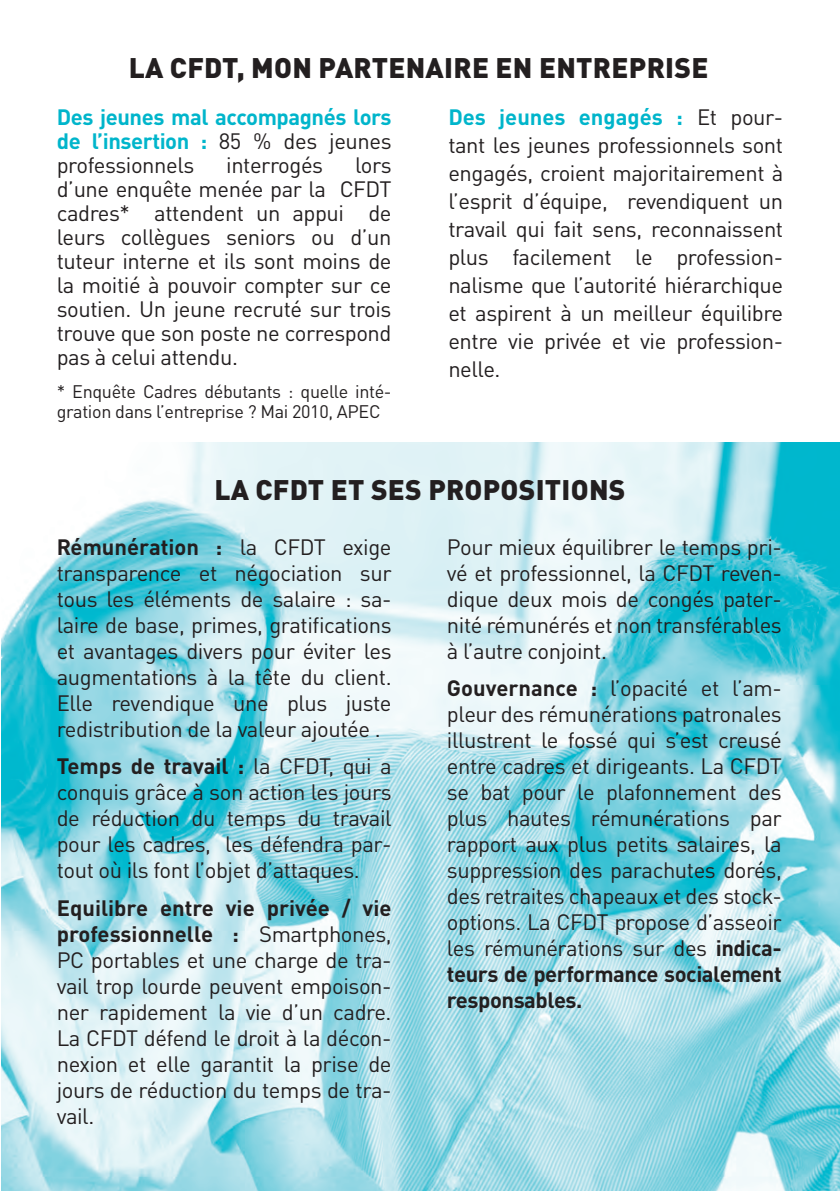
<style>
.page{position:relative;width:840px;height:1191px;background:#fff}
.page>*{position:absolute;margin:0;border:0;box-sizing:border-box;transform-origin:0 0}
.paragraphe_futura{font:900 28px "DIN Pro";letter-spacing:.01em;color:#231f20}
.paragraphe_futura-2{font:22px/26px "DIN Pro";letter-spacing:-.02em;color:#231f20;text-align:justify}
.paragraphe_futura-3{font:700 22px/24px "DIN Pro";letter-spacing:-.02em;color:#00b5cb;text-align:justify}
.paragraphe_futura-4{font:18px/20px "DIN Pro";letter-spacing:-.02em;color:#231f20}
.s1{font-weight:400;color:#231f20}
.s2{font-weight:700;color:#00b5cb}
.s3{font-weight:700}
</style>
<div class="page">
<img style="left:1px;top:442px;width:838px;height:749px">
<p class="paragraphe_futura" style="left:129px;top:44px;width:580px">LA CFDT, MON PARTENAIRE EN ENTREPRISE</p>
<p class="paragraphe_futura-3" style="left:57px;top:102px;width:336px">Des jeunes mal accompagnés lors de l’insertion : <span class="s1">85 % des jeunes professionnels</span></p>
<p class="paragraphe_futura-2" style="left:226px;top:150px;width:98px">interrogés</p>
<p class="paragraphe_futura-2" style="left:57px;top:151px;width:336px;line-height:24px;text-indent:298px">lors d’une enquête menée par la CFDT cadres* attendent un appui de leurs collègues seniors ou d’un tuteur interne et ils sont moins de la moitié à pouvoir compter sur ce soutien. Un jeune recruté sur trois trouve que son poste ne correspond pas à celui attendu.</p>
<p class="paragraphe_futura-4" style="left:57px;top:380px;width:336px">* Enquête Cadres débutants : quelle inté&shy;gration dans l’entreprise ? Mai 2010, APEC</p>
<p class="paragraphe_futura-2" style="left:448px;top:100px;width:336px;line-height:28px"><span class="s2">Des jeunes engagés :</span> Et pour&shy;tant les jeunes professionnels sont engagés, croient majoritairement à l’esprit d’équipe, revendiquent un travail qui fait sens, reconnaissent plus facilement le profession&shy;nalisme que l’autorité hiérarchique et aspirent à un meilleur équilibre entre vie privée et vie profession&shy;nelle.</p>
<p class="paragraphe_futura" style="left:214px;top:465px;width:412px">LA CFDT ET SES PROPOSITIONS</p>
<p class="paragraphe_futura-2" style="left:57px;top:531px;width:336px"><span class="s3">Rémunération :</span> la CFDT exige transparence et négociation sur tous les éléments de salaire : sa&shy;laire de base, primes, gratifications et avantages divers pour éviter les augmentations à la tête du client.<br>Elle revendique une plus juste redistribution de la valeur ajoutée .</p>
<p class="paragraphe_futura-2" style="left:57px;top:751px;width:336px"><span class="s3">Temps de travail :</span> la CFDT, qui a conquis grâce à son action les jours de réduction du temps du travail pour les cadres, les défendra par&shy;tout où ils font l’objet d’attaques.</p>
<p class="paragraphe_futura-2" style="left:57px;top:892px;width:336px"><span class="s3">Equilibre entre vie privée / vie professionnelle :</span> Smartphones, PC portables et une charge de tra&shy;vail trop lourde peuvent empoison&shy;ner rapidement la vie d’un cadre.<br>La CFDT défend le droit à la décon&shy;nexion et elle garantit la prise de jours de réduction du temps de tra&shy;vail.</p>
<p class="paragraphe_futura-2" style="left:446px;top:531px;width:336px">Pour mieux équilibrer le temps pri&shy;vé et professionnel, la CFDT reven&shy;dique deux mois de congés pater&shy;nité rémunérés et non transférables à l’autre conjoint.</p>
<p class="paragraphe_futura-2" style="left:446px;top:673px;width:336px"><span class="s3">Gouvernance :</span> l’opacité et l’am&shy;pleur des rémunérations patronales illustrent le fossé qui s’est creusé entre cadres et dirigeants. La CFDT se bat pour le plafonnement des plus hautes rémunérations par rapport aux plus petits salaires, la suppression des parachutes dorés, des retraites chapeaux et des stock&shy;options. La CFDT propose d’asseoir les rémunérations sur des <span class="s3">indica&shy;teurs de performance socialement responsables.</span></p>
</div>
